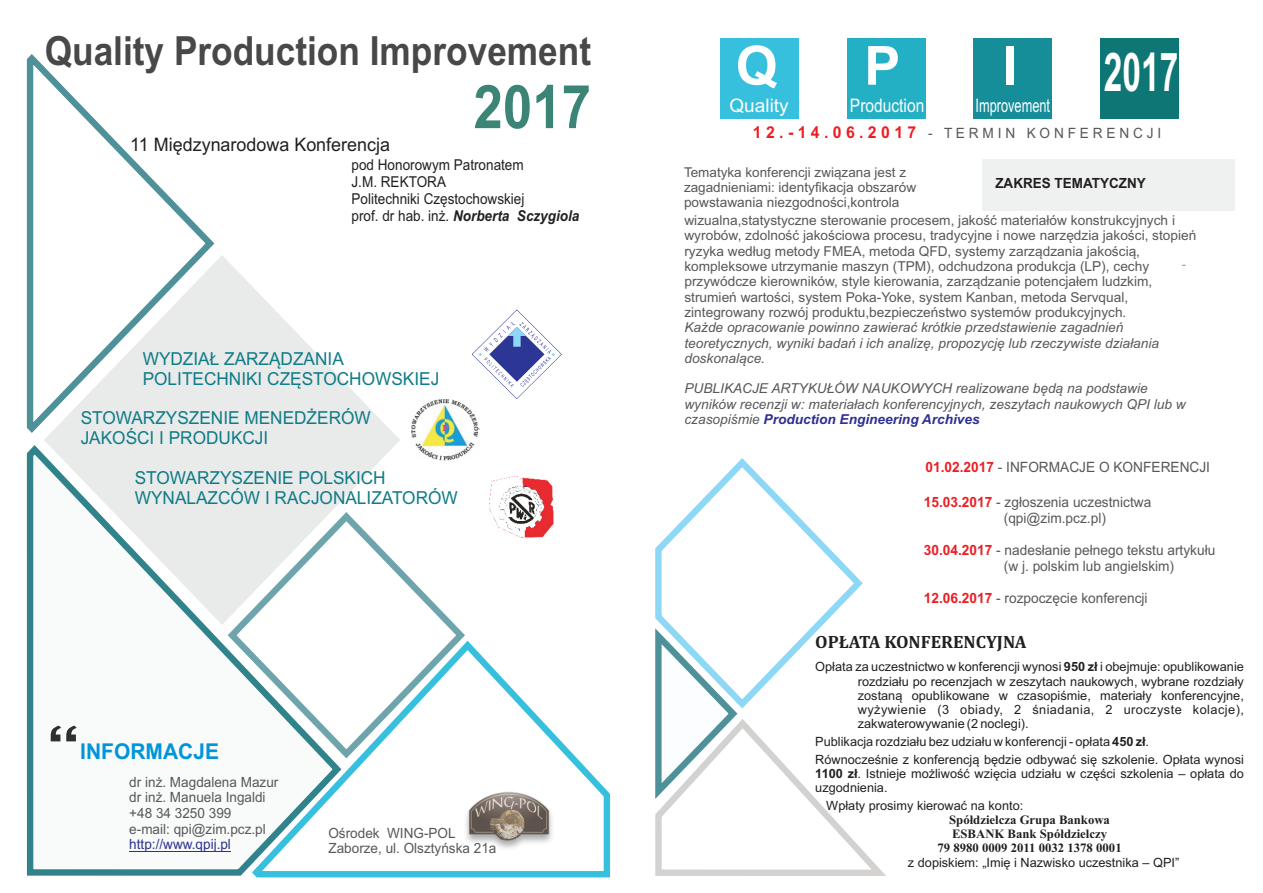
<style>
.page{position:relative;width:1263px;height:893px;background:#fff}
.page>*{position:absolute;margin:0;border:0;box-sizing:border-box;transform-origin:0 0}
.t1{font:67.35px "Arial";color:#2e2f2e;scale:1.52 1}
.t2{font:700 60.3px "Arial";color:#3b8476;scale:.88 1}
.t3{font:700 54px "Arial";color:#fff}
.t4{font:700 53.55px "Arial";color:#fff;scale:.63 1}
.t5{font:700 40.2px "Arial";color:#474847;scale:.88 1}
.t6{font:700 21.75px "Arial";color:#0095d9;scale:.96 1}
.t7{font:18.75px "Arial";color:#fff;scale:.69 1}
.t8{font:18.75px "Arial";color:#fff;scale:.83 1}
.t9{font:18.75px "Arial";color:#fff}
.t10{font:18.6px "Arial";color:#231f20;scale:.96 1}
.t11{font:700 18px "Cambria";color:#231f20}
.t12{font:17.85px/20px "Arial";color:#0f7c87;scale:.96 1}
.t13{font:15px/16.8px "Arial";color:#231f20;scale:.9 1}
.t14{font:14.25px/15.9px "Arial";color:#57585a;scale:.96 1}
.t15{font:14.25px "Arial";color:#a4a5a4;scale:.96 1}
.t16{font:14.1px/15.8px "Arial";color:#57585a;scale:.96 1}
.t17{font:14.1px "Arial";color:#2d3291;scale:.96 1}
.t18{font:700 13.95px "Arial";color:#231f20;scale:.96 1}
.t19{font:13.65px/15.3px "Arial";color:#57585a}
.t20{font:italic 13.65px/15.3px "Arial";color:#57585a}
.t21{font:13.5px "Arial";color:#57585a}
.t22{font:12.75px/14.2px "Arial";color:#231f20}
.t23{font:700 12.75px/14.1px "Times New Roman";color:#231f20;text-align:center}
.s1{font-weight:700;font-style:italic}
.s2{font-weight:700;font-size:16.35px;color:#ee1d23}
.s3{font-size:13.5px}
.s4{font-weight:700;color:#2e3092}
.s5{font-weight:700;color:#ee1d23}
.s6{font-weight:700}
</style>
<div class="page">
<svg style="left:655px;top:713px;width:231px;height:163px"></svg>
<svg style="left:655px;top:458px;width:208px;height:255px"></svg>
<div style="left:982px;top:159px;width:253px;height:52px;background:#eff0f0"></div>
<div style="left:720px;top:38px;width:79px;height:81px;background:#37bfde"></div>
<div style="left:847px;top:38px;width:79px;height:81px;background:#23b0c5"></div>
<div style="left:974px;top:38px;width:78px;height:81px;background:#168e9a"></div>
<div style="left:1100px;top:38px;width:79px;height:81px;background:#0e7674"></div>
<svg style="left:26px;top:445px;width:222px;height:431px"></svg>
<svg style="left:223px;top:568px;width:242px;height:195px"></svg>
<svg style="left:44px;top:255px;width:356px;height:370px;fill:#e9eaea"></svg>
<svg style="left:26px;top:54px;width:193px;height:390px"></svg>
<svg style="left:248px;top:636px;width:363px;height:242px"></svg>
<img style="left:448px;top:781px;width:123px;height:80px">
<img style="left:489px;top:476px;width:64px;height:61px">
<img style="left:412px;top:400px;width:67px;height:61px">
<svg style="left:472px;top:310px;width:89px;height:89px"></svg>
<hr style="left:129px;top:851px;width:102px;height:1px;background:#2d3291">
<h3 class="t5" style="left:45px;top:36px;width:622px">Quality Production Improvement</h3>
<h2 class="t2" style="left:473px;top:84px;width:135px">2017</h2>
<h3 class="t10" style="left:130px;top:138px;width:272px">11 Miêdzynarodowa Konferencja</h3>
<p class="t13" style="left:352px;top:158px;width:255px">pod Honorowym Patronatem<br>J.M. REKTORA<br>Politechniki Czêstochowskiej<br>prof. dr hab. in¿. <span class="s1">Norberta Sczygiola</span></p>
<h3 class="t12" style="left:143px;top:351px;width:310px">WYDZIA£ ZARZ¥DZANIA<br>POLITECHNIKI CZÊSTOCHOWSKIEJ</h3>
<h3 class="t12" style="left:81px;top:410px;width:304px">STOWARZYSZENIE MENED¯ERÓW<br>JAKOŒCI I PRODUKCJI</h3>
<h3 class="t12" style="left:135px;top:469px;width:338px">STOWARZYSZENIE POLSKICH<br>WYNALAZCÓW I RACJONALIZATORÓW</h3>
<h1 class="t1" style="left:47px;top:726px;width:24px">“</h1>
<h3 class="t6" style="left:80px;top:744px;width:146px">INFORMACJE</h3>
<p class="t16" style="left:129px;top:775px;width:157px">dr in¿. Magdalena Mazur dr in¿. Manuela Ingaldi +48 34 3250 399<br>e-mail: qpi@zim.pcz.pl</p>
<p class="t17" style="left:129px;top:839px;width:107px">http://www.qpij.pl</p>
<p class="t16" style="left:328px;top:826px;width:176px">Oœrodek WING-POL<br>Zaborze, ul. Olsztyñska 21a</p>
<h3 class="t3" style="left:736px;top:45px;width:44px">Q</h3>
<h3 class="t9" style="left:729px;top:98px;width:61px">Quality</h3>
<h3 class="t8" style="left:850px;top:98px;width:91px">Production</h3>
<h3 class="t3" style="left:1003px;top:45px;width:17px">I</h3>
<h3 class="t7" style="left:975px;top:98px;width:110px">Improvement</h3>
<h3 class="t3" style="left:864px;top:45px;width:46px">P.</h3>
<h3 class="t4" style="left:1104px;top:52px;width:120px">2017</h3>
<p class="t14" style="left:753px;top:126px;width:427px"><span class="s2">1 2 . - 1 4 . 0 6 . 2 0 1 7</span> - T E R M I N K O N F E R E N C J I</p>
<p class="t18" style="left:995px;top:177px;width:158px">ZAKRES TEMATYCZNY</p>
<p class="t21" style="left:684px;top:167px;width:224px">Tematyka konferencji zwi¹zana jest z</p>
<p class="t19" style="left:684px;top:181px;width:234px"><span class="s3">zagadnieniami:</span> identyfikacja obszarów powstawania niezgodnoœci,kontrola</p>
<p class="t19" style="left:684px;top:214px;width:513px">wizualna,statystyczne sterowanie procesem, jakoœæ materia³ów konstrukcyjnych i wyrobów, zdolnoœæ jakoœciowa procesu, tradycyjne i nowe narzêdzia jakoœci, stopieñ ryzyka wed³ug metody FMEA, metoda QFD, systemy zarz¹dzania jakoœci¹, kompleksowe utrzymanie maszyn (TPM), odchudzona produkcja (LP), cechy przywódcze kierowników, style kierowania, zarz¹dzanie potencja³em ludzkim, strumieñ wartoœci, system Poka-Yoke, system Kanban, metoda Servqual, zintegrowany rozwój produktu,bezpieczeñstwo systemów produkcyjnych.</p>
<p class="t20" style="left:684px;top:321px;width:476px">Ka¿de opracowanie powinno zawieraæ krótkie przedstawienie zagadnieñ teoretycznych, wyniki badañ i ich analizê, propozycjê lub rzeczywiste dzia³ania doskonal¹ce.</p>
<p class="t20" style="left:684px;top:382px;width:503px">PUBLIKACJE ARTYKU£ÓW NAUKOWYCH realizowane bêd¹ na podstawie wyników recenzji w: materia³ach konferencyjnych, zeszytach naukowych QPI lub w czasopiœmie <span class="s4">Production Engineering Archives</span></p>
<p class="t15" style="left:1182px;top:258px;width:6px">-</p>
<p class="t14" style="left:925px;top:461px;width:298px"><span class="s5">01.02.2017</span> - INFORMACJE O KONFERENCJI</p>
<p class="t14" style="left:1004px;top:495px;width:155px;text-indent:-80px"><span class="s5">15.03.2017</span> - zg³oszenia uczestnictwa (qpi@zim.pcz.pl)</p>
<p class="t14" style="left:1004px;top:543px;width:222px;text-indent:-80px"><span class="s5">30.04.2017</span> - nades³anie pe³nego tekstu artyku³u (w j. polskim lub angielskim)</p>
<p class="t14" style="left:924px;top:591px;width:234px"><span class="s5">12.06.2017</span> - rozpoczêcie konferencji</p>
<h3 class="t11" style="left:815px;top:634px;width:213px">OP£ATA KONFERENCYJNA</h3>
<p class="t22" style="left:858px;top:661px;width:388px;text-align:justify;text-indent:-43px">Op³ata za uczestnictwo w konferencji wynosi <span class="s6">950 z³</span> i obejmuje: opublikowanie rozdzia³u po recenzjach w zeszytach naukowych, wybrane rozdzia³y zostan¹ opublikowane w czasopiœmie, materia³y konferencyjne, wy¿ywienie (3 obiady, 2 œniadania, 2 uroczyste kolacje), zakwaterowywanie (2 noclegi).</p>
<p class="t22" style="left:815px;top:734px;width:430px;line-height:17.7px">Publikacja rozdzia³u bez udzia³u w konferencji - op³ata <span class="s6">450 z³</span>.<br>Równoczeœnie z konferencj¹ bêdzie odbywaæ siê szkolenie. Op³ata wynosi</p>
<p class="t22" style="left:815px;top:768px;width:430px"><span class="s6">1100 z³</span>. Istnieje mo¿liwoœæ wziêcia udzia³u w czêœci szkolenia – op³ata do uzgodnienia.</p>
<p class="t22" style="left:826px;top:800px;width:198px">Wp³aty prosimy kierowaæ na konto:</p>
<p class="t23" style="left:937px;top:814px;width:186px">Spó³dzielcza Grupa Bankowa<br>ESBANK Bank Spó³dzielczy<br>79 8980 0009 2011 0032 1378 0001</p>
<p class="t22" style="left:908px;top:856px;width:273px">z dopiskiem: „Imiê i Nazwisko uczestnika – QPI”</p>
</div>
